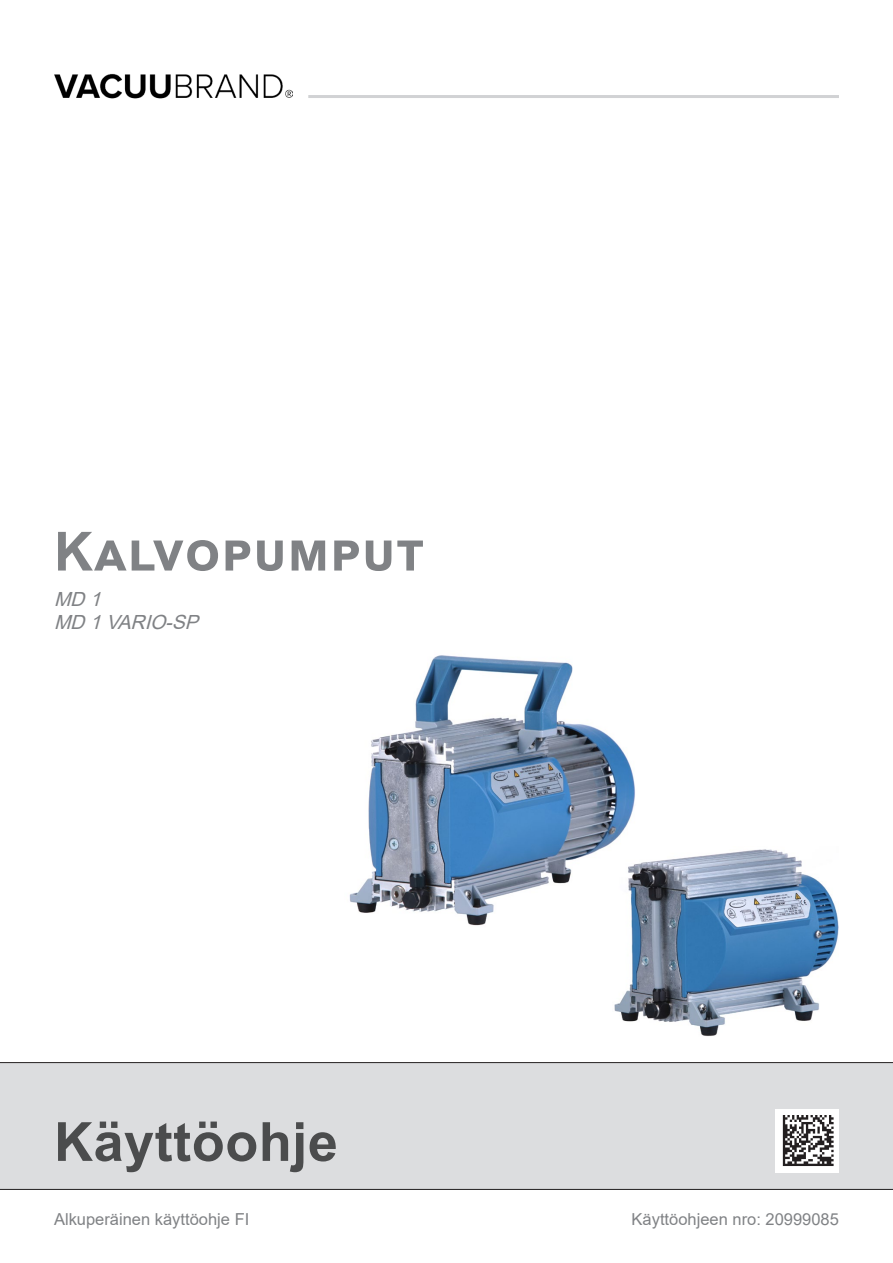
<style>
.page{position:relative;width:893px;height:1263px;background:#fff}
.page>*{position:absolute;margin:0;border:0;box-sizing:border-box;transform-origin:0 0}
.t1{font:700 54px "Arial";letter-spacing:.02em;color:#808285}
.t2{font:700 54px "Arial";letter-spacing:.01em;color:#4b4c4d}
.t3{font:italic 19.5px/23.4px "Arial";color:#808285}
.t4{font:16.5px "Arial";color:#808285}
</style>
<div class="page">
<hr style="left:308px;top:95px;width:531px;height:3px;background:#d1d2d4">
<div style="left:0;top:1062px;width:893px;height:128px;background:#dcdddf"></div>
<div style="left:775px;top:1109px;width:64px;height:64px;background:#fff"></div>
<img style="left:54px;top:73px;width:238px;height:26px">
<img style="left:349px;top:655px;width:286px;height:271px">
<img style="left:612px;top:846px;width:227px;height:190px">
<svg style="left:783px;top:1115px;width:51px;height:51px"></svg>
<h1 class="t1" style="left:54px;top:513px;width:371px">Kalvopumput</h1>
<p class="t3" style="left:54px;top:587px;width:152px">MD 1<br>MD 1VARIO-SP</p>
<h1 class="t2" style="left:54px;top:1104px;width:285px">Käyttöohje</h1>
<p class="t4" style="left:54px;top:1208px;width:197px">Alkuperäinen käyttöohje FI</p>
<p class="t4" style="left:632px;top:1208px;width:209px">Käyttöohjeen nro: 20999085</p>
</div>
